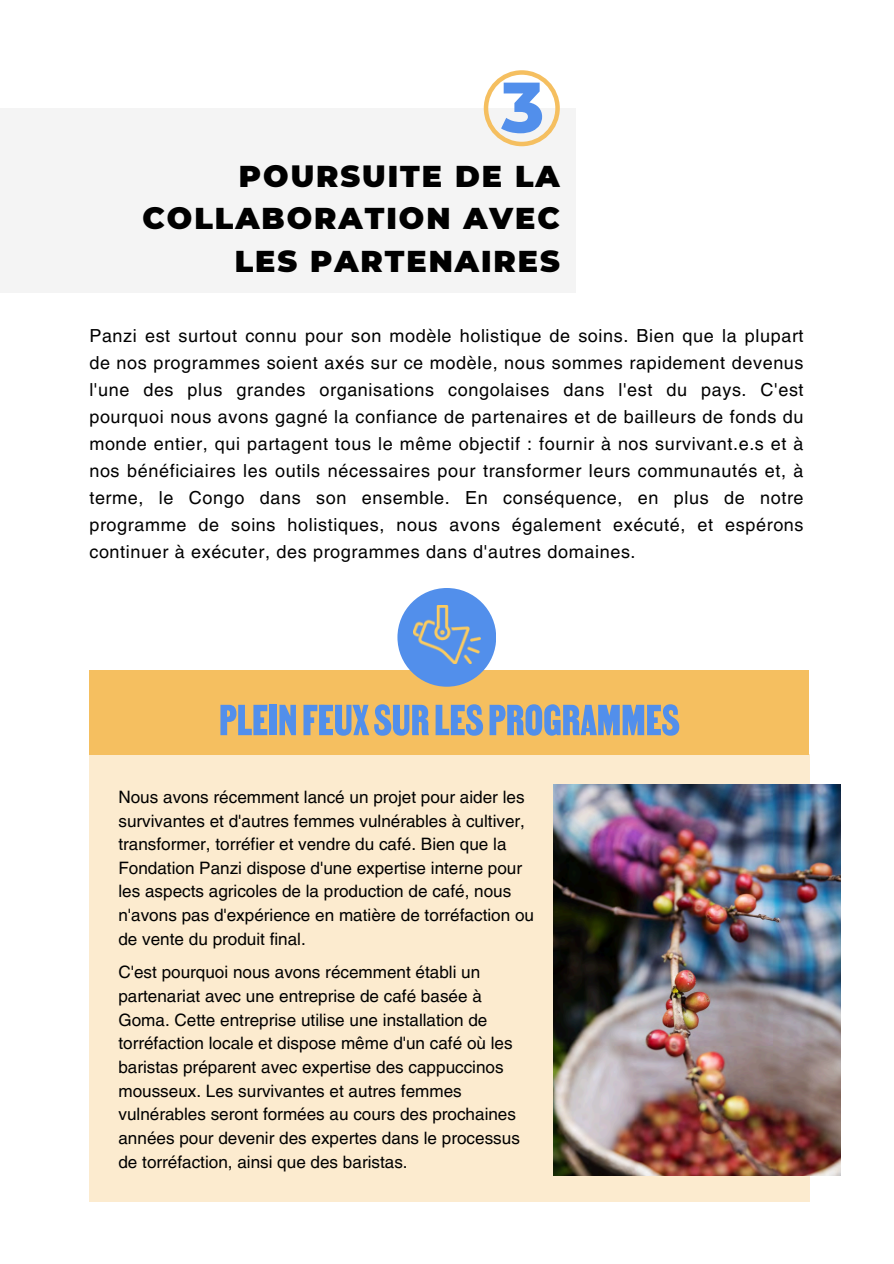
<style>
.page{position:relative;width:894px;height:1264px;background:#fff}
.page>*{position:absolute;margin:0;border:0;box-sizing:border-box;transform-origin:0 0}
.t1{font:800 70.95px "Montserrat";color:#528feb}
.t2{font:52.35px "MARTIN";color:#528feb}
.t3{font:900 30px/42.8px "Montserrat";letter-spacing:.065em;color:#000;text-align:right}
.t4{font:18px/27px "Helvetica LT Pro";letter-spacing:.035em;color:#000;text-align:justify}
.t5{font:17.1px/23.7px "Helvetica LT Pro";color:#000}
</style>
<div class="page">
<div style="left:89px;top:754px;width:720px;height:447px;background:#fcebcf"></div>
<div style="left:89px;top:669px;width:720px;height:85px;background:#f5bf60"></div>
<div style="left:397px;top:588px;width:99px;height:98px;background:#528feb;border-radius:50%"></div>
<img style="left:413px;top:605px;width:67px;height:58px">
<img style="left:553px;top:784px;width:287px;height:391px">
<div style="left:0;top:108px;width:575px;height:185px;background:#f4f4f4"></div>
<svg style="left:483px;top:70px;width:76px;height:76px"></svg>
<p class="t1" style="left:501px;top:64px;width:44px">3</p>
<h1 class="t3" style="left:143px;top:154px;width:418px">POURSUITE DE LA<br>COLLABORATION AVEC<br>LES PARTENAIRES</h1>
<p class="t4" style="left:89px;top:323px;width:715px">Panzi est surtout connu pour son modèle holistique de soins. Bien que la plupart de nos programmes soient axés sur ce modèle, nous sommes rapidement devenus l'une des plus grandes organisations congolaises dans l'est du pays. C'est pourquoi nous avons gagné la confiance de partenaires et de bailleurs de fonds du monde entier, qui partagent tous le même objectif : fournir à nos survivant.e.s et à nos bénéficiaires les outils nécessaires pour transformer leurs communautés et, à terme, le Congo dans son ensemble. En conséquence, en plus de notre programme de soins holistiques, nous avons également exécuté, et espérons continuer à exécuter, des programmes dans d'autres domaines.</p>
<p class="t2" style="left:219px;top:686px;width:462px">PLEIN FEUX SUR LES PROGRAMMES</p>
<h2 class="t5" style="left:118px;top:786px;width:417px">Nous avons récemment lancé un projet pour aider les survivantes et d'autres femmes vulnérables à cultiver, transformer, torréfier et vendre du café. Bien que la Fondation Panzi dispose d'une expertise interne pour les aspects agricoles de la production de café, nous n'avons pas d'expérience en matière de torréfaction ou de vente du produit final.</h2>
<p class="t5" style="left:118px;top:962px;width:403px">C'est pourquoi nous avons récemment établi un partenariat avec une entreprise de café basée à Goma. Cette entreprise utilise une installation de torréfaction locale et dispose même d'un café où les baristas préparent avec expertise des cappuccinos mousseux. Les survivantes et autres femmes vulnérables seront formées au cours des prochaines années pour devenir des expertes dans le processus de torréfaction, ainsi que des baristas.</p>
</div>
